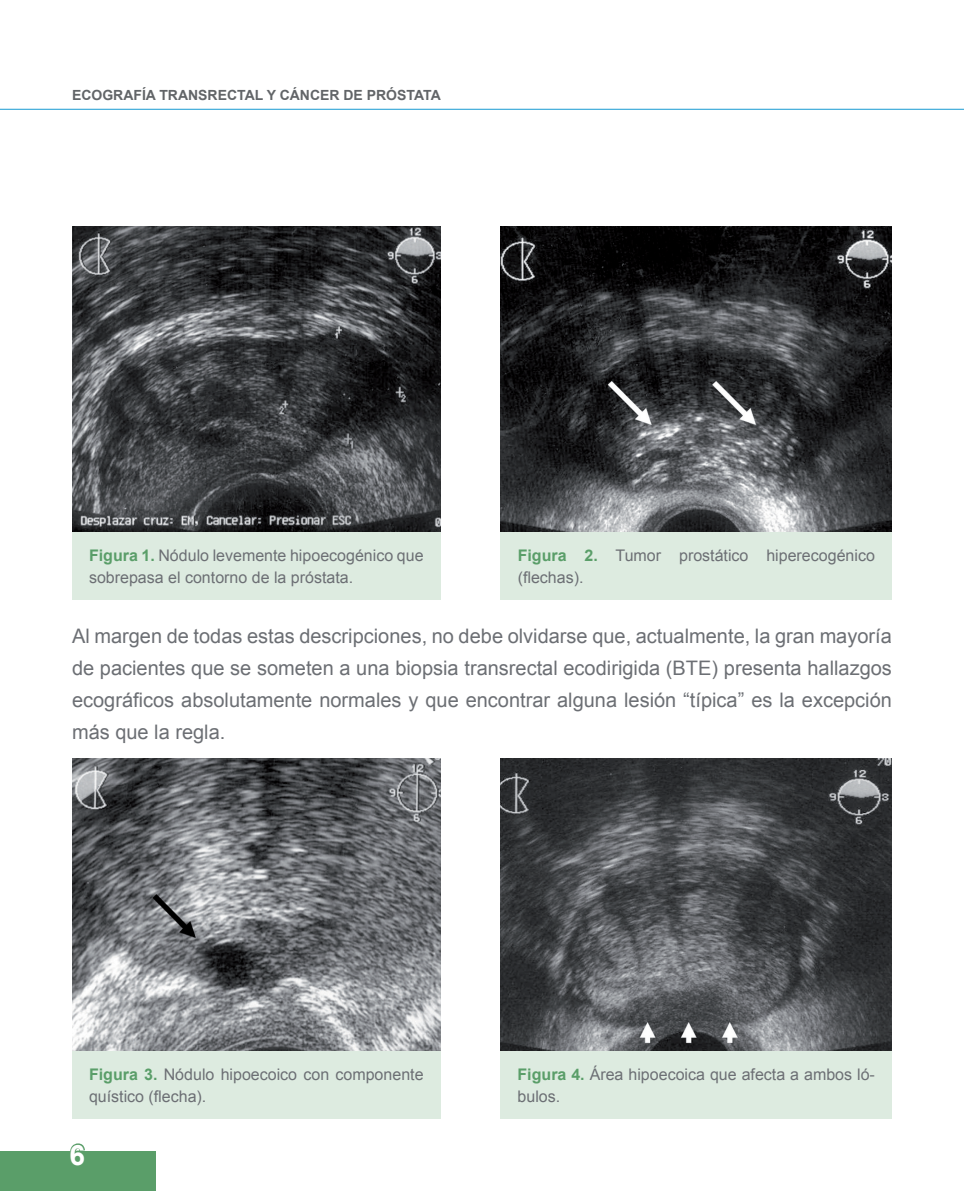
<style>
.page{position:relative;width:964px;height:1191px;background:#fff}
.page>*{position:absolute;margin:0;border:0;box-sizing:border-box;transform-origin:0 0}
.t1{font:700 28px "Arial";color:#fff}
.t2{font:20px/32px "Arial";color:#6c6f74;text-align:justify}
.t3{font:16px/22px "Arial";color:#6c6f74}
.t4{font:700 14px "Arial";color:#626568}
.s1{font-weight:700;color:#5a9e69}
</style>
<div class="page">
<hr style="left:0;top:109px;width:964px;height:1px;background:#189bd2">
<div style="left:0;top:1151px;width:155px;height:40px;background:#5a9e69"></div>
<svg style="left:70px;top:1143px;width:15px;height:8px"></svg>
<img style="left:72px;top:227px;width:369px;height:305px">
<div style="left:72px;top:532px;width:369px;height:68px;background:#ddebe0"></div>
<img style="left:501px;top:227px;width:391px;height:305px">
<div style="left:501px;top:532px;width:391px;height:68px;background:#ddebe0"></div>
<img style="left:72px;top:759px;width:369px;height:292px">
<div style="left:72px;top:1051px;width:369px;height:68px;background:#ddebe0"></div>
<img style="left:500px;top:759px;width:392px;height:292px">
<div style="left:500px;top:1051px;width:392px;height:68px;background:#ddebe0"></div>
<p class="t4" style="left:72px;top:88px;width:370px">ECOGRAFÍA TRANSRECTAL Y CÁNCER DE PRÓSTATA</p>
<p class="t3" style="left:89px;top:544px;width:336px"><span class="s1">Figura 1.</span> Nódulo levemente hipoecogénico que sobrepasa el contorno de la próstata.</p>
<p class="t3" style="left:518px;top:544px;width:359px"><span class="s1">Figura 2.</span> Tumor prostático hiperecogénico (flechas).</p>
<p class="t2" style="left:72px;top:620px;width:821px">Al margen de todas estas descripciones, no debe olvidarse que, actualmente, la gran mayoría de pacientes que se someten a una biopsia transrectal ecodirigida (BTE) presenta hallazgos ecográficos absolutamente normales y que encontrar alguna lesión “típica” es la excepción más que la regla.</p>
<p class="t3" style="left:89px;top:1063px;width:336px"><span class="s1">Figura 3.</span> Nódulo hipoecoico con componente quístico (flecha).</p>
<p class="t3" style="left:517px;top:1063px;width:359px"><span class="s1">Figura 4.</span> Área hipoecoica que afecta a ambos ló&shy;bulos.</p>
<h1 class="t1" style="left:70px;top:1139px;width:17px">6</h1>
</div>
